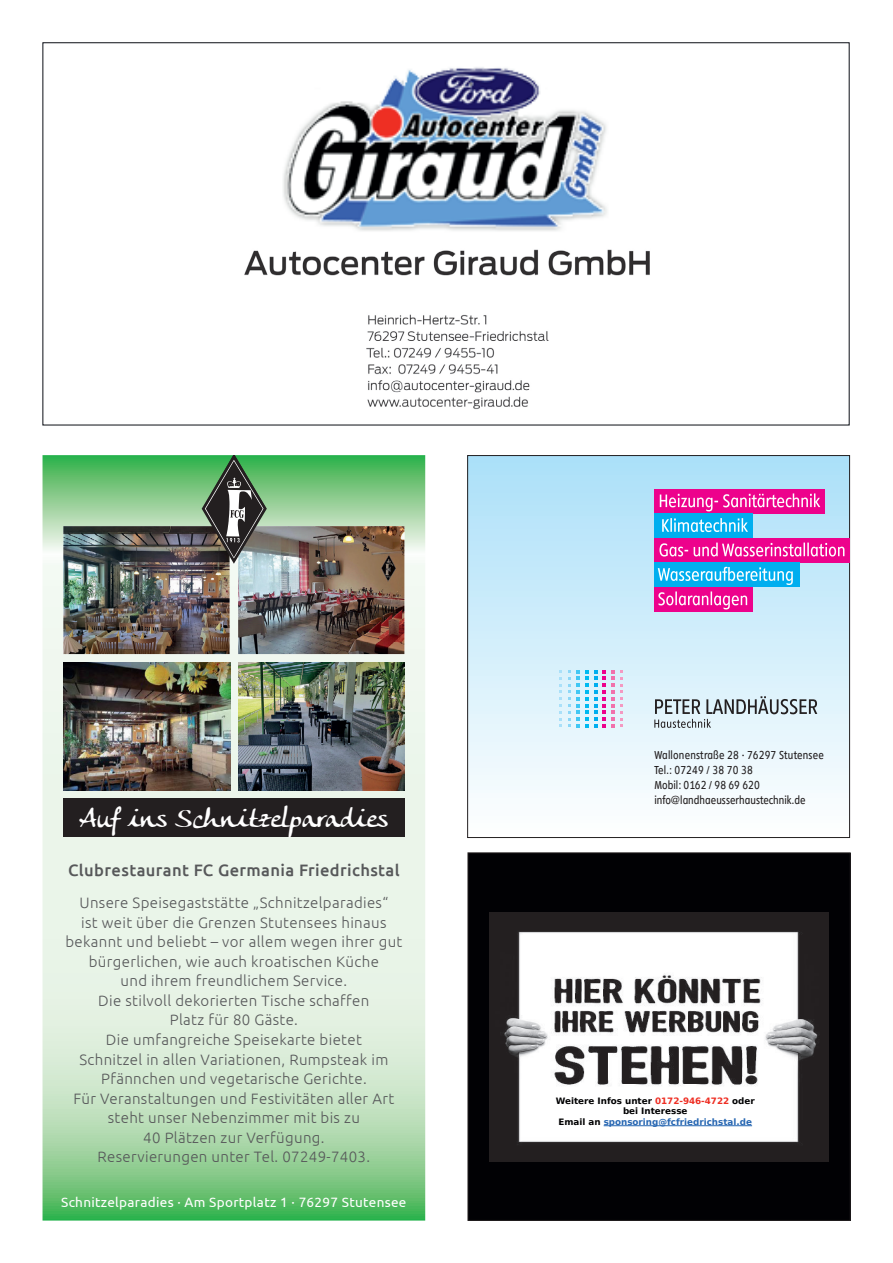
<style>
.page{position:relative;width:893px;height:1263px;background:#fff}
.page>*{position:absolute;margin:0;border:0;box-sizing:border-box;transform-origin:0 0}
.t1{font:27px "Anke Calligraphic FG";letter-spacing:.03em;color:#fff}
.t2{font:500 16.5px "Ubuntu";letter-spacing:.025em;color:#57585a}
.t3{font:300 15px/19.5px "Ubuntu";letter-spacing:.025em;color:#57585a;text-align:center}
.t4{font:13.5px "Ubuntu";letter-spacing:.025em;color:#fff}
.t5{font:300 12px/15px "Diamanti Condensed EF";letter-spacing:.005em;color:#231f20}
.t6{font:700 8.7px/10.5px "DejaVu Sans";color:#000002;text-align:center}
.s1{color:#ee2e23}
.s2{color:#2666b2}
</style>
<div class="page">
<svg style="left:244px;top:249px;width:406px;height:160px"></svg>
<img style="left:283px;top:67px;width:324px;height:164px">
<div style="left:467px;top:455px;width:383px;height:383px;background:linear-gradient(to bottom,#abdff8,#fefefe)"></div>
<div style="left:467px;top:455px;width:383px;height:383px;border:1px solid #231f20"></div>
<svg style="left:560px;top:670px;width:2px;height:57px"></svg>
<svg style="left:568px;top:670px;width:3px;height:57px"></svg>
<svg style="left:577px;top:670px;width:38px;height:58px;background:#bcd0ed"></svg>
<svg style="left:621px;top:670px;width:2px;height:57px"></svg>
<svg style="left:654px;top:696px;width:163px;height:32px;background:#bbc8ce"></svg>
<div style="left:654px;top:538px;width:196px;height:24px;background:#ed028c"></div>
<svg style="left:659px;top:543px;width:185px;height:13px"></svg>
<div style="left:654px;top:562px;width:146px;height:25px;background:#00aeef"></div>
<svg style="left:658px;top:567px;width:135px;height:18px"></svg>
<div style="left:654px;top:587px;width:99px;height:24px;background:#ed028c"></div>
<svg style="left:658px;top:591px;width:89px;height:18px"></svg>
<div style="left:654px;top:489px;width:171px;height:25px;background:#ed028c"></div>
<svg style="left:660px;top:493px;width:160px;height:18px"></svg>
<div style="left:654px;top:514px;width:99px;height:24px;background:#00aeef"></div>
<svg style="left:662px;top:518px;width:86px;height:14px"></svg>
<svg style="left:43px;top:564px;width:382px;height:656px;background:#cce7cc"></svg>
<div style="left:63px;top:798px;width:341px;height:38px;background:#231f20"></div>
<img style="left:238px;top:564px;width:166px;height:90px">
<img style="left:63px;top:564px;width:167px;height:90px">
<img style="left:238px;top:663px;width:166px;height:127px">
<img style="left:43px;top:455px;width:382px;height:109px">
<img style="left:63px;top:662px;width:167px;height:129px">
<div style="left:468px;top:853px;width:382px;height:367px;background:#010104"></div>
<img style="left:490px;top:912px;width:338px;height:249px">
<hr style="left:604px;top:1125px;width:148px;height:1px;background:#2666b2">
<div style="left:468px;top:853px;width:382px;height:368px;border:1px solid #231f20"></div>
<h1 class="t1" style="left:79px;top:801px;width:310px">Auf ins Schnitzelparadies</h1>
<p class="t2" style="left:68px;top:859px;width:333px">Clubrestaurant FC Germania Friedrichstal</p>
<p class="t3" style="left:65px;top:893px;width:339px">Unsere Speisegaststätte „Schnitzelparadies“<br>ist weit über die Grenzen Stutensees hinaus bekannt und beliebt – vor allem wegen ihrer gut bürgerlichen, wie auch kroatischen Küche<br>und ihrem freundlichem Service.<br>Die stilvoll dekorierten Tische schaffen<br>Platz für 80 Gäste.<br>Die umfangreiche Speisekarte bietet<br>Schnitzel in allen Variationen, Rumpsteak im Pfännchen und vegetarische Gerichte.<br>Für Veranstaltungen und Festivitäten aller Art steht unser Nebenzimmer mit bis zu<br>40 Plätzen zur Verfügung.<br>Reservierungen unter Tel. 07249-7403.</p>
<p class="t4" style="left:61px;top:1194px;width:347px">Schnitzelparadies · Am Sportplatz 1 · 76297 Stutensee</p>
<p class="t5" style="left:654px;top:748px;width:171px">Wallonenstraße 28 · 76297 Stutensee<br>Tel.: 07249 / 38 70 38<br>Mobil: 0162 / 98 69 620 info@landhaeusserhaustechnik.de</p>
<p class="t6" style="left:556px;top:1096px;width:201px">Weitere Infos unter <span class="s1">0172-946-4722</span> oder bei Interesse<br>Email an <span class="s2">sponsoring@fcfriedrichstal.de</span></p>
</div>
